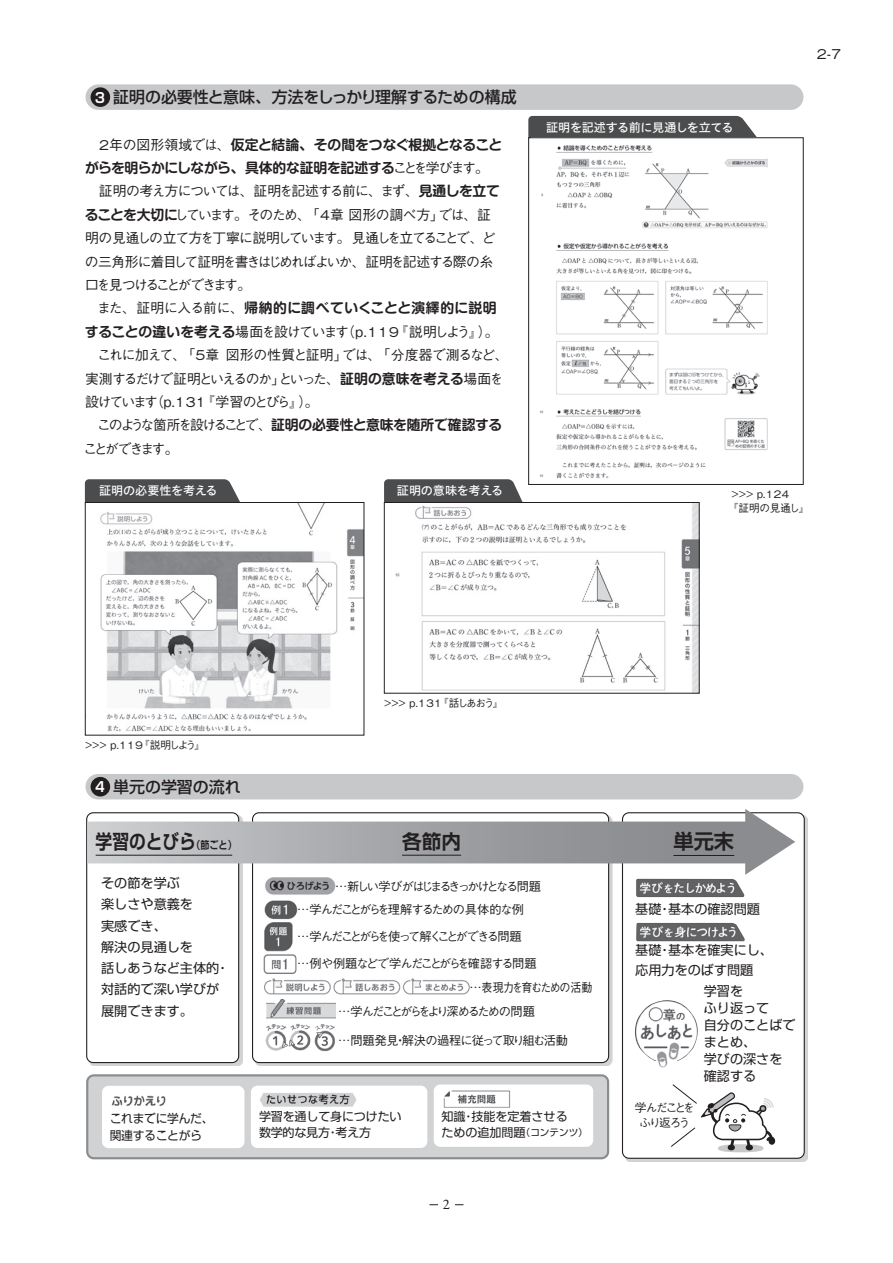
<style>
.page{position:relative;width:893px;height:1263px;background:#fff}
.page>*{position:absolute;margin:0;border:0;box-sizing:border-box;transform-origin:0 0}
.t1{font:700 20.25px "GJ Shin Go Pro N De";color:#231f20}
.t2{font:700 19.65px "GJ Shin Go Pro N De";color:#231f20;scale:.85 1}
.t3{font:700 19.65px "GJ Shin Go Pro N De";color:#231f20}
.t4{font:500 15.9px "GJ Shin Go Pro N";color:#231f20}
.t5{font:14.85px "Garamond Premr Pro";color:#231f20}
.t6{font:500 13.8px/23.4px "GJ Gothic BBB Pro N";letter-spacing:-.115em;color:#231f20}
.t7{font:700 13.8px/23.4px "GJ Shin M Go Pro N De";letter-spacing:-.015em;color:#231f20}
.t8{font:700 13.8px "GJ Shin M Go Pro N De";letter-spacing:.025em;color:#231f20}
.t9{font:500 13.8px "GJ Gothic BBB Pro N";letter-spacing:-.19em;color:#231f20}
.t10{font:13.05px/21.3px "GJ Shin Go Pro N";color:#231f20}
.t11{font:12.15px "Hiragino UD Sans Std W5";letter-spacing:-.03em;color:#fff}
.t12{font:500 12.15px "GJ Gothic BBB Pro N";letter-spacing:-.195em;color:#231f20}
.t13{font:500 12.15px "GJ Gothic BBB Pro N";letter-spacing:-.1em;color:#231f20}
.t14{font:500 12.15px "GJ Gothic BBB Pro N";letter-spacing:-.14em;color:#231f20}
.t15{font:500 12.15px "GJ Gothic BBB Pro N";letter-spacing:-.075em;color:#231f20}
.t16{font:500 12.15px "GJ Gothic BBB Pro N";letter-spacing:-.205em;color:#231f20}
.t17{font:500 12.15px "GJ Gothic BBB Pro N";letter-spacing:-.185em;color:#231f20}
.t18{font:500 12.15px "GJ Gothic BBB Pro N";letter-spacing:-.11em;color:#231f20}
.t19{font:12px/15.9px "GJ Shin Go Pro N";letter-spacing:-.015em;color:#231f20}
.t20{font:500 11.7px/14.9px "GJ Gothic BBB Pro N";letter-spacing:-.175em;color:#231f20;text-align:center}
.t21{font:500 10.65px/13.8px "GJ Gothic BBB Pro N";color:#231f20}
.t22{font:500 10.65px "GJ Gothic BBB Pro N";letter-spacing:-.095em;color:#231f20}
.t23{font:500 10.65px "GJ Gothic BBB Pro N";letter-spacing:-.15em;color:#231f20}
.s1{font-family:"GJ Shin Go Pro N De";font-weight:700;font-size:13.8px;color:#fff}
.s2{font-family:"GJ Gothic BBB Pro N";font-weight:500}
.s3{font-family:"GJ Shin M Go Pro N De";font-weight:700}
.s4{font-size:10.65px}
.s5{font-size:9.6px}
</style>
<div class="page">
<svg style="left:85px;top:479px;width:155px;height:23px;background:#535455"></svg>
<div style="left:528px;top:116px;width:229px;height:21px;background:#4b4c4d"></div>
<div style="left:87px;top:1075px;width:521px;height:83px;background:#d1d2d4;border-radius:7px"></div>
<div style="left:86px;top:1074px;width:523px;height:85px;border:2px solid #8a8c8f;border-radius:7px"></div>
<div style="left:85px;top:774px;width:718px;height:25px;background:#c7c8ca;border-radius:13px"></div>
<div style="left:91px;top:777px;width:19px;height:19px;background:#231f20;border-radius:50%"></div>
<div style="left:625px;top:815px;width:183px;height:347px;background:#d3d3d3"></div>
<div style="left:622px;top:813px;width:182px;height:345px;background:#fff;border-radius:7px"></div>
<div style="left:622px;top:812px;width:183px;height:347px;border:1px solid #231f20;border-radius:7px"></div>
<div style="left:89px;top:815px;width:153px;height:251px;background:#231f20;opacity:.2"></div>
<div style="left:87px;top:813px;width:152px;height:249px;background:#fff;border-radius:7px"></div>
<div style="left:86px;top:812px;width:153px;height:251px;border:1px solid #231f20;border-radius:7px"></div>
<svg style="left:88px;top:809px;width:707px;height:66px"></svg>
<hr style="left:673px;top:855px;width:61px;height:1px;background:#231f20">
<hr style="left:96px;top:855px;width:136px;height:1px;background:#231f20">
<hr style="left:402px;top:855px;width:59px;height:1px;background:#231f20">
<img style="left:264px;top:900px;width:34px;height:20px">
<img style="left:264px;top:922px;width:29px;height:30px">
<img style="left:263px;top:954px;width:34px;height:20px">
<img style="left:265px;top:877px;width:71px;height:18px">
<img style="left:264px;top:978px;width:206px;height:17px">
<svg style="left:718px;top:1144px;width:45px;height:8px"></svg>
<div style="left:746px;top:1144px;width:7px;height:6px;background:#231f20;border-radius:50%"></div>
<div style="left:728px;top:1144px;width:7px;height:6px;background:#231f20;border-radius:50%"></div>
<svg style="left:671px;top:1084px;width:104px;height:65px"></svg>
<div style="left:434px;top:1084px;width:159px;height:63px;background:#fff;border-radius:7px"></div>
<img style="left:443px;top:1090px;width:68px;height:18px">
<div style="left:102px;top:1086px;width:142px;height:62px;background:#fff;border-radius:7px"></div>
<img style="left:111px;top:1095px;width:55px;height:12px">
<img style="left:266px;top:999px;width:69px;height:20px">
<img style="left:265px;top:1023px;width:46px;height:28px">
<img style="left:314px;top:1024px;width:21px;height:28px">
<img style="left:635px;top:1000px;width:63px;height:67px">
<img style="left:636px;top:879px;width:109px;height:18px">
<img style="left:636px;top:923px;width:109px;height:18px">
<div style="left:251px;top:1086px;width:176px;height:62px;background:#fff;border-radius:7px"></div>
<img style="left:260px;top:1093px;width:97px;height:14px">
<div style="left:85px;top:84px;width:718px;height:26px;background:#c7c8ca;border-radius:13px"></div>
<div style="left:91px;top:87px;width:19px;height:20px;background:#231f20;border-radius:50%"></div>
<img style="left:540px;top:145px;width:228px;height:334px">
<div style="left:528px;top:137px;width:275px;height:348px;border:1px solid #231f20"></div>
<img style="left:100px;top:504px;width:262px;height:228px">
<div style="left:85px;top:502px;width:279px;height:233px;border:1px solid #231f20"></div>
<svg style="left:384px;top:479px;width:139px;height:23px;background:#545556"></svg>
<img style="left:395px;top:504px;width:302px;height:187px">
<div style="left:384px;top:502px;width:315px;height:191px;border:1px solid #231f20"></div>
<p class="t4" style="left:95px;top:84px;width:423px"><span class="s1">3</span> 証明の必要性と意味、方法をしっかり理解するための構成</p>
<p class="t7" style="left:85px;top:131px;width:419px"><span class="s2">　2年の図形領域では、</span>仮定と結論、その間をつなぐ根拠となることがらを明らかにしながら、具体的な証明を記述する<span class="s2">ことを学びます。</span></p>
<p class="t6" style="left:85px;top:178px;width:417px">　証明の考え方については、証明を記述する前に、まず、<span class="s3">見通しを立てることを大切に</span>しています。そのため、「4章 図形の調べ方」では、証明の見通しの立て方を丁寧に説明しています。見通しを立てることで、どの三角形に着目して証明を書きはじめればよいか、証明を記述する際の糸口を見つけることができます。</p>
<p class="t8" style="left:85px;top:297px;width:413px"><span class="s2">　また、証明に入る前に、</span>帰納的に調べていくことと演繹的に説明</p>
<p class="t6" style="left:85px;top:318px;width:425px"><span class="s3">することの違いを考える</span>場面を設けています（p.119『説明しよう』）。　これに加えて、「5章 図形の性質と証明」では、「分度器で測るなど、実測するだけで証明といえるのか」といった、<span class="s3">証明の意味を考える</span>場面を設けています（p.131『学習のとびら』）。</p>
<p class="t7" style="left:85px;top:412px;width:419px"><span class="s2">　このような箇所を設けることで、</span>証明の必要性と意味を随所で確認する</p>
<p class="t9" style="left:84px;top:437px;width:96px">ことができます。</p>
<p class="t11" style="left:99px;top:481px;width:120px">証明の必要性を考える</p>
<p class="t11" style="left:397px;top:481px;width:108px">証明の意味を考える</p>
<p class="t11" style="left:546px;top:118px;width:189px">証明を記述する前に見通しを立てる</p>
<p class="t6" style="left:816px;top:41px;width:27px">2-7</p>
<p class="t21" style="left:727px;top:486px;width:84px;text-indent:4px">&gt;&gt;&gt; p.124<br>『証明の見通し』</p>
<p class="t22" style="left:85px;top:736px;width:122px">&gt;&gt;&gt; p.119『説明しよう』</p>
<p class="t4" style="left:95px;top:774px;width:147px"><span class="s1">4</span> 単元の学習の流れ</p>
<p class="t23" style="left:384px;top:695px;width:121px">&gt;&gt;&gt; p.131『話しあおう』</p>
<h2 class="t2" style="left:96px;top:825px;width:167px">学習のとびら<span class="s4">（節ごと）</span></h2>
<h2 class="t3" style="left:402px;top:825px;width:61px">各節内</h2>
<p class="t10" style="left:101px;top:871px;width:129px">その節を学ぶ<br>楽しさや意義を<br>実感でき、<br>解決の見通しを<br>話しあうなど主体的・対話的で深い学びが展開できます。</p>
<p class="t19" style="left:110px;top:1109px;width:105px;line-height:17px">これまでに学んだ、関連することがら</p>
<p class="t16" style="left:335px;top:876px;width:208px">… 新しい学びがはじまるきっかけとなる問題</p>
<p class="t14" style="left:297px;top:899px;width:228px">…学んだことがらを理解するための具体的な例</p>
<p class="t12" style="left:297px;top:927px;width:226px">… 学んだことがらを使って解くことができる問題</p>
<p class="t13" style="left:297px;top:954px;width:241px">…例や例題などで学んだことがらを確認する問題</p>
<p class="t18" style="left:469px;top:977px;width:124px">…表現力を育むための活動</p>
<p class="t17" style="left:338px;top:1001px;width:198px">… 学んだことがらをより深めるための問題</p>
<p class="t15" style="left:338px;top:1030px;width:231px">…問題発見・解決の過程に従って取り組む活動</p>
<p class="t19" style="left:259px;top:1107px;width:144px">学習を通して身につけたい数学的な見方・考え方</p>
<p class="t19" style="left:441px;top:1107px;width:148px">知識・技能を定着させる<br>ための追加問題<span class="s5">（コンテンツ）</span></p>
<p class="t5" style="left:443px;top:1196px;width:9px">2</p>
<h1 class="t1" style="left:673px;top:824px;width:62px">単元末</h1>
<p class="t10" style="left:635px;top:897px;width:126px">基礎・基本の確認問題</p>
<p class="t10" style="left:635px;top:939px;width:139px;line-height:19.2px">基礎・基本を確実にし、応用力をのばす問題</p>
<p class="t10" style="left:704px;top:981px;width:93px;line-height:17px">学習を<br>ふり返って<br>自分のことばでまとめ、<br>学びの深さを確認する</p>
<p class="t20" style="left:635px;top:1099px;width:61px">学んだことをふり返ろう</p>
</div>
